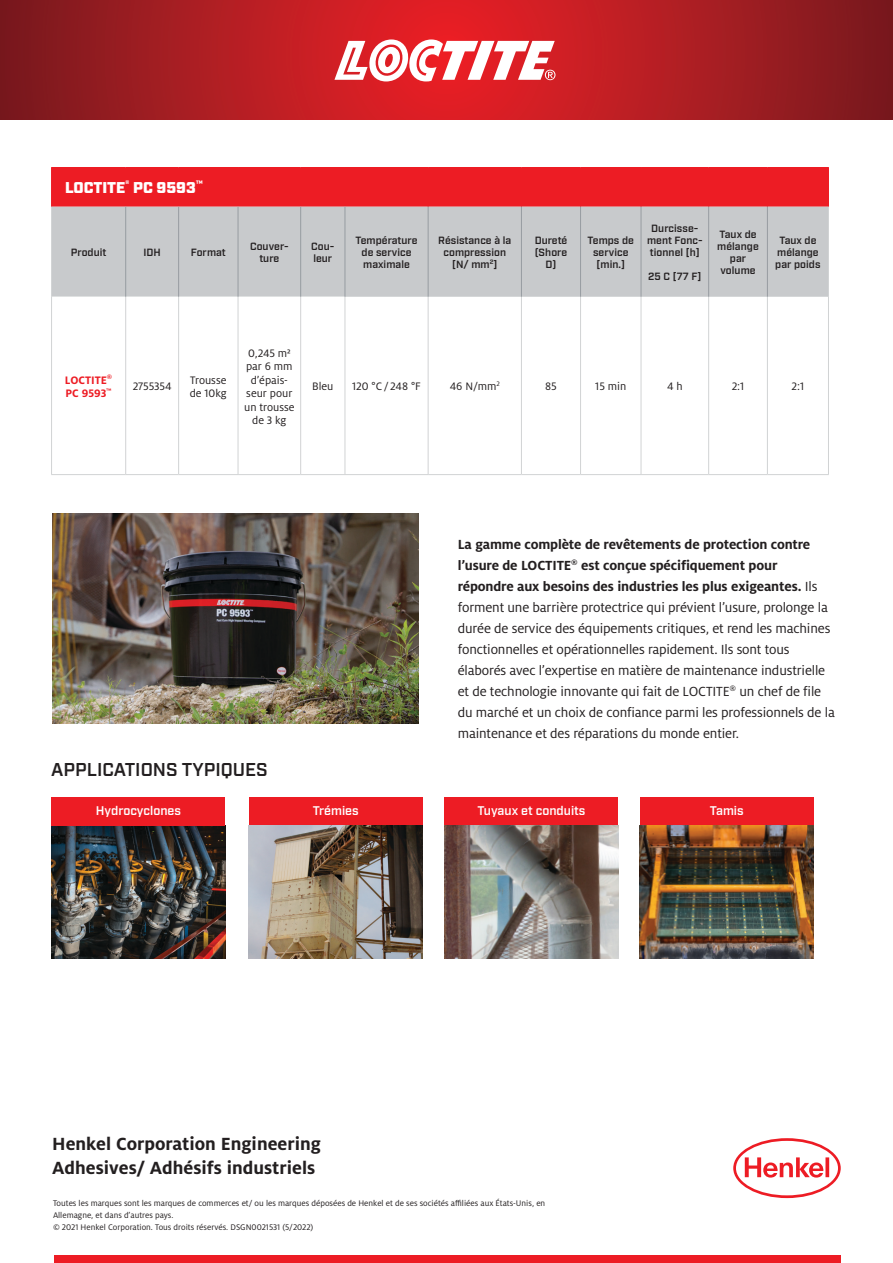
<style>
.page{position:relative;width:893px;height:1263px;background:#fff}
.page>*{position:absolute;margin:0;border:0;box-sizing:border-box;transform-origin:0 0}
.Footer_Title{font:700 19.5px/24px "Henkel Milo";color:#231f20}
.Red_SubHead{font:600 18.6px "Industry";color:#231f20}
.Table_Header{font:900 15.6px "Industry";color:#fff}
.Body_Copy{font:14.7px/21px "Henkel Milo";letter-spacing:-.01em;color:#231f20}
.Red_SubHead-2{font:600 12.6px "Industry";color:#fff}
.Table_Info{font:12px/13.5px "Henkel Milo";color:#231f20}
.Table_Product_Names{font:700 12px/13.5px "Henkel Milo";color:#ed1c24}
.Table_Subheads{font:600 10.5px/12px "Industry";letter-spacing:.005em;color:#231f20;text-align:center}
.t1{font:9px/12px "Henkel Milo";color:#231f20}
.s1{font-weight:700}
</style>
<div class="page">
<img style="left:52px;top:514px;width:367px;height:209px">
<svg style="left:733px;top:1138px;width:108px;height:60px"></svg>
<img style="left:52px;top:826px;width:173px;height:132px">
<div style="left:52px;top:797px;width:173px;height:28px;background:#ed1c24"></div>
<div style="left:249px;top:797px;width:174px;height:28px;background:#ed1c24"></div>
<div style="left:444px;top:797px;width:174px;height:28px;background:#ed1c24"></div>
<div style="left:640px;top:797px;width:174px;height:28px;background:#ed1c24"></div>
<img style="left:249px;top:826px;width:174px;height:132px">
<img style="left:444px;top:826px;width:174px;height:132px">
<img style="left:640px;top:826px;width:174px;height:132px">
<div style="left:54px;top:1255px;width:787px;height:8px;background:#ed1c24"></div>
<div style="left:52px;top:168px;width:776px;height:39px;background:#ed1c24"></div>
<div style="left:52px;top:207px;width:776px;height:90px;background:#c8cacc"></div>
<svg style="left:237px;top:297px;width:108px;height:177px"></svg>
<hr style="left:125px;top:297px;width:1px;height:177px;background:#d1d3d4">
<hr style="left:178px;top:297px;width:1px;height:177px;background:#d1d3d4">
<hr style="left:238px;top:297px;width:1px;height:177px;background:#d1d3d4">
<hr style="left:300px;top:297px;width:1px;height:177px;background:#d1d3d4">
<hr style="left:345px;top:297px;width:1px;height:177px;background:#d1d3d4">
<hr style="left:51px;top:474px;width:75px;height:1px;background:#d1d3d4">
<hr style="left:126px;top:474px;width:53px;height:1px;background:#d1d3d4">
<hr style="left:179px;top:474px;width:59px;height:1px;background:#d1d3d4">
<hr style="left:238px;top:474px;width:63px;height:1px;background:#d1d3d4">
<hr style="left:301px;top:474px;width:44px;height:1px;background:#d1d3d4">
<hr style="left:345px;top:474px;width:83px;height:1px;background:#d1d3d4">
<hr style="left:428px;top:474px;width:93px;height:1px;background:#d1d3d4">
<hr style="left:521px;top:474px;width:59px;height:1px;background:#d1d3d4">
<hr style="left:580px;top:474px;width:61px;height:1px;background:#d1d3d4">
<hr style="left:641px;top:474px;width:68px;height:1px;background:#d1d3d4">
<hr style="left:709px;top:474px;width:58px;height:1px;background:#d1d3d4">
<hr style="left:767px;top:474px;width:62px;height:1px;background:#d1d3d4">
<hr style="left:51px;top:297px;width:1px;height:177px;background:#d1d3d4">
<hr style="left:428px;top:297px;width:1px;height:177px;background:#d1d3d4">
<hr style="left:521px;top:297px;width:1px;height:177px;background:#d1d3d4">
<hr style="left:580px;top:297px;width:1px;height:177px;background:#d1d3d4">
<hr style="left:641px;top:297px;width:1px;height:177px;background:#d1d3d4">
<hr style="left:708px;top:297px;width:1px;height:177px;background:#d1d3d4">
<hr style="left:767px;top:297px;width:1px;height:177px;background:#d1d3d4">
<hr style="left:828px;top:297px;width:1px;height:177px;background:#d1d3d4">
<hr style="left:51px;top:168px;width:1px;height:39px;background:#ed1c24">
<hr style="left:428px;top:168px;width:1px;height:39px;background:#ed1c24">
<hr style="left:521px;top:168px;width:1px;height:39px;background:#ed1c24">
<hr style="left:580px;top:168px;width:1px;height:39px;background:#ed1c24">
<hr style="left:641px;top:168px;width:1px;height:39px;background:#ed1c24">
<hr style="left:708px;top:168px;width:1px;height:39px;background:#ed1c24">
<hr style="left:767px;top:168px;width:1px;height:39px;background:#ed1c24">
<hr style="left:828px;top:168px;width:1px;height:39px;background:#ed1c24">
<hr style="left:51px;top:167px;width:75px;height:1px;background:#ed1c24">
<hr style="left:126px;top:167px;width:53px;height:1px;background:#ed1c24">
<hr style="left:179px;top:167px;width:59px;height:1px;background:#ed1c24">
<hr style="left:238px;top:167px;width:63px;height:1px;background:#ed1c24">
<hr style="left:301px;top:167px;width:44px;height:1px;background:#ed1c24">
<hr style="left:345px;top:167px;width:83px;height:1px;background:#ed1c24">
<hr style="left:428px;top:167px;width:93px;height:1px;background:#ed1c24">
<hr style="left:521px;top:167px;width:59px;height:1px;background:#ed1c24">
<hr style="left:580px;top:167px;width:61px;height:1px;background:#ed1c24">
<hr style="left:641px;top:167px;width:68px;height:1px;background:#ed1c24">
<hr style="left:709px;top:167px;width:58px;height:1px;background:#ed1c24">
<hr style="left:767px;top:167px;width:62px;height:1px;background:#ed1c24">
<hr style="left:125px;top:207px;width:1px;height:90px;background:#979ca1">
<hr style="left:178px;top:207px;width:1px;height:90px;background:#979ca1">
<hr style="left:238px;top:207px;width:1px;height:90px;background:#979ca1">
<hr style="left:300px;top:207px;width:1px;height:90px;background:#979ca1">
<hr style="left:345px;top:207px;width:1px;height:90px;background:#979ca1">
<hr style="left:428px;top:207px;width:1px;height:90px;background:#979ca1">
<hr style="left:521px;top:207px;width:1px;height:90px;background:#979ca1">
<hr style="left:580px;top:207px;width:1px;height:90px;background:#979ca1">
<hr style="left:641px;top:207px;width:1px;height:90px;background:#979ca1">
<hr style="left:708px;top:207px;width:1px;height:90px;background:#979ca1">
<hr style="left:767px;top:207px;width:1px;height:90px;background:#979ca1">
<hr style="left:51px;top:207px;width:1px;height:90px;background:#d1d3d4">
<hr style="left:828px;top:207px;width:1px;height:90px;background:#d1d3d4">
<svg style="left:0;top:0;width:893px;height:120px;background:#ad1c22"></svg>
<svg style="left:334px;top:39px;width:221px;height:42px"></svg>
<p class="Table_Header" style="left:65px;top:178px;width:139px">LOCTITE<sup>®</sup> PC 9593<sup>™</sup></p>
<p class="Table_Subheads" style="left:71px;top:246px;width:37px">Produit</p>
<p class="Table_Subheads" style="left:143px;top:246px;width:19px">IDH</p>
<p class="Table_Subheads" style="left:191px;top:246px;width:36px">Format</p>
<p class="Table_Subheads" style="left:250px;top:240px;width:40px">Couver&shy;ture</p>
<p class="Table_Subheads" style="left:311px;top:240px;width:25px;text-align:left">Cou&shy;leur</p>
<p class="Table_Subheads" style="left:355px;top:234px;width:64px">Température de service maximale</p>
<p class="Table_Subheads" style="left:438px;top:234px;width:75px">Résistance à la compression [N/ mm<sup>2</sup>]</p>
<p class="Table_Subheads" style="left:535px;top:234px;width:34px">Dureté (Shore<br>D)</p>
<p class="Table_Subheads" style="left:588px;top:234px;width:48px">Temps de service [min.]</p>
<p class="Table_Subheads" style="left:647px;top:222px;width:57px">Durcisse&shy;ment Fonc&shy;tionnel [h]</p>
<p class="Table_Subheads" style="left:648px;top:270px;width:55px">25 C [77 F]</p>
<p class="Table_Subheads" style="left:717px;top:228px;width:43px">Taux de mélange par volume</p>
<p class="Table_Subheads" style="left:775px;top:234px;width:47px">Taux de mélange par poids</p>
<p class="Table_Product_Names" style="left:65px;top:373px;width:49px">LOCTITE<sup>®<br></sup>PC 9593<sup>™</sup></p>
<p class="Table_Info" style="left:133px;top:380px;width:40px">2755354</p>
<p class="Table_Info" style="left:190px;top:373px;width:39px">Trousse de 10kg</p>
<p class="Table_Info" style="left:244px;top:346px;width:52px;text-align:center">0,245 m² par 6 mm d’épais&shy;seur pour un trousse de 3 kg</p>
<p class="Table_Info" style="left:312px;top:380px;width:23px">Bleu</p>
<p class="Table_Info" style="left:352px;top:380px;width:70px">120 °C/ 248 °F</p>
<p class="Table_Info" style="left:450px;top:380px;width:52px">46 N/mm<sup>2</sup></p>
<p class="Table_Info" style="left:545px;top:380px;width:13px">85</p>
<p class="Table_Info" style="left:595px;top:380px;width:33px">15 min</p>
<p class="Table_Info" style="left:667px;top:380px;width:17px">4 h</p>
<p class="Table_Info" style="left:732px;top:380px;width:14px">2:1</p>
<p class="Table_Info" style="left:792px;top:380px;width:14px">2:1</p>
<p class="Body_Copy" style="left:458px;top:534px;width:379px"><span class="s1">La gamme complète de revêtements de protection contre l’usure de LOCTITE</span><sup>®</sup> <span class="s1">est conçue spécifiquement pour répondre aux besoins des industries les plus exigeantes.</span> Ils forment une barrière protectrice qui prévient l’usure, prolonge la durée de service des équipements critiques, et rend les machines fonctionnelles et opérationnelles rapidement. Ils sont tous élaborés avec l’expertise en matière de maintenance industrielle et de technologie innovante qui fait de LOCTITE<sup>®</sup> un chef de file du marché et un choix de confiance parmi les professionnels de la maintenance et des réparations du monde entier.</p>
<p class="Red_SubHead" style="left:51px;top:758px;width:218px">APPLICATIONS TYPIQUES</p>
<p class="Red_SubHead-2" style="left:96px;top:804px;width:87px">Hydrocyclones</p>
<p class="Red_SubHead-2" style="left:313px;top:804px;width:47px">Trémies</p>
<p class="Red_SubHead-2" style="left:477px;top:804px;width:109px">Tuyaux et conduits</p>
<p class="Red_SubHead-2" style="left:710px;top:804px;width:35px">Tamis</p>
<p class="Footer_Title" style="left:52px;top:1132px;width:270px">Henkel Corporation Engineering<br>Adhesives/ Adhésifs industriels</p>
<p class="t1" style="left:53px;top:1197px;width:494px">Toutes les marques sont les marques de commerces et/ ou les marques déposées de Henkel et de ses sociétés affiliées aux États-Unis, en<br>Allemagne, et dans d’autres pays.<br>© 2021 Henkel Corporation. Tous droits réservés. DSGN0021531 (5/2022)</p>
</div>
